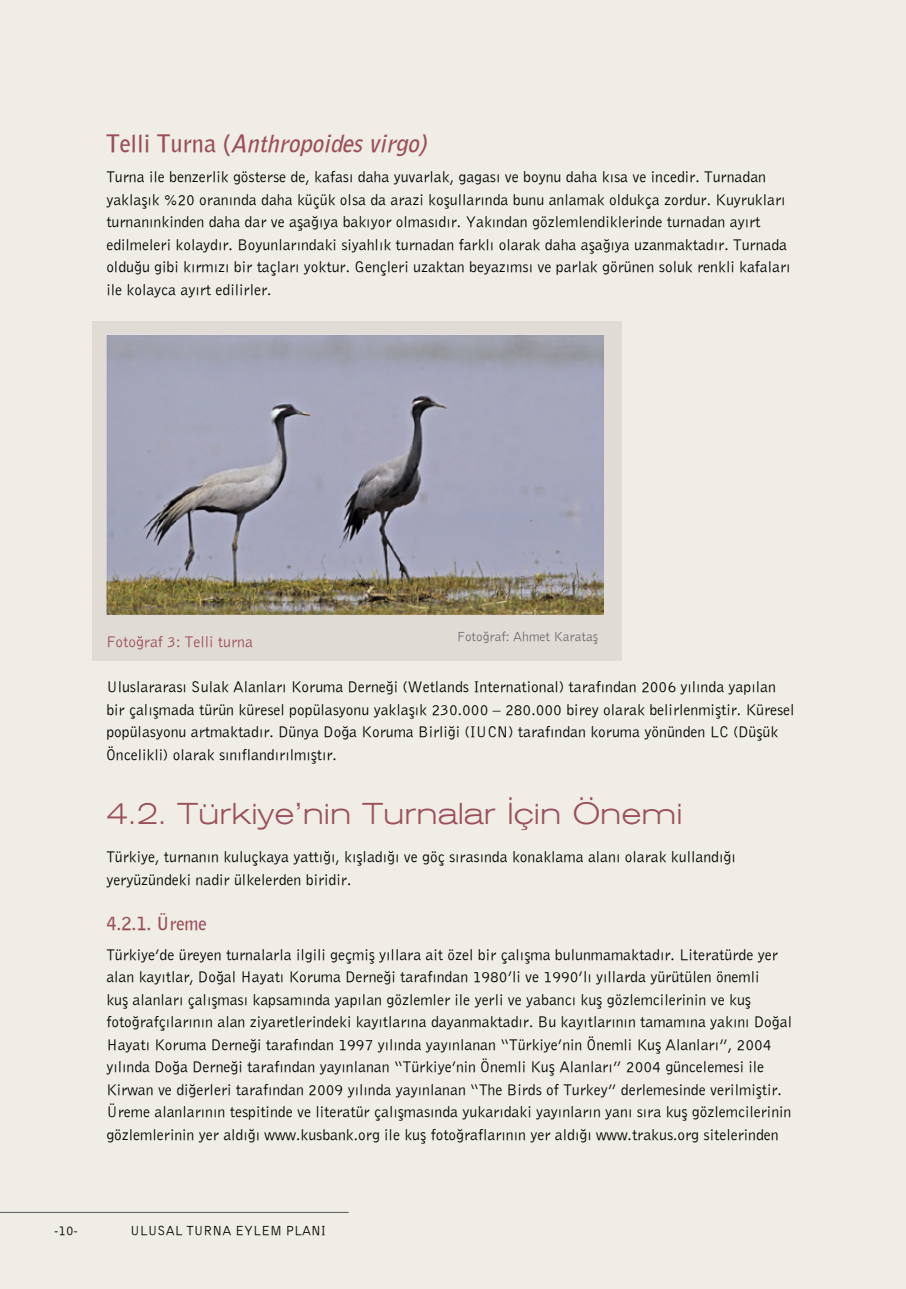
<style>
.page{position:relative;width:906px;height:1289px;background:#fff}
.page>*{position:absolute;margin:0;border:0;box-sizing:border-box;transform-origin:0 0}
.t1{font:30px "AG4 ex";color:#9b4f59}
.t2{font:24px "Bell Gothic BT Bold Elekt Italic Ti";color:#9b4f59}
.t3{font:18px "Bell Gothic BT Bold Ti";color:#9b4f59}
.t4{font:15.75px/22.5px "Bell Gothic BT Roman Ti";color:#000}
.t5{font:15.75px "Bell Gothic BT Roman Ti";color:#9b4f59}
.t6{font:13.5px "Bell Gothic BT Roman Ti";color:#000}
.t7{font:13.5px "Bell Gothic BT Roman Ti";color:#6d6e71}
.s1{font-family:"Bell Gothic BT Bold Ti"}
</style>
<div class="page">
<div style="left:0;top:0;width:906px;height:1288px;background:#efede5"></div>
<div style="left:92px;top:321px;width:530px;height:339px;background:#e1dbd5"></div>
<img style="left:106px;top:334px;width:497px;height:280px">
<hr style="left:0;top:1211px;width:349px;height:1px;background:#58595b">
<h2 class="t2" style="left:106px;top:128px;width:322px"><span class="s1">Telli Turna (</span>Anthropoides virgo)</h2>
<p class="t4" style="left:106px;top:165px;width:686px">Turna ile benzerlik gösterse de, kafası daha yuvarlak, gagası ve boynu daha kısa ve incedir. Turnadan yaklaşık %20 oranında daha küçük olsa da arazi koşullarında bunu anlamak oldukça zordur. Kuyrukları turnanınkinden daha dar ve aşağıya bakıyor olmasıdır. Yakından gözlemlendiklerinde turnadan ayırt edilmeleri kolaydır. Boyunlarındaki siyahlık turnadan farklı olarak daha aşağıya uzanmaktadır. Turnada olduğu gibi kırmızı bir taçları yoktur. Gençleri uzaktan beyazımsı ve parlak görünen soluk renkli kafaları ile kolayca ayırt edilirler.</p>
<p class="t7" style="left:457px;top:628px;width:142px">Fotoğraf: Ahmet Karataş</p>
<p class="t5" style="left:106px;top:632px;width:148px">Fotoğraf 3: Telli turna</p>
<p class="t4" style="left:106px;top:675px;width:690px">Uluslararası Sulak Alanları Koruma Derneği (Wetlands International) tarafından 2006 yılında yapılan bir çalışmada türün küresel popülasyonu yaklaşık 230.000 – 280.000 birey olarak belirlenmiştir. Küresel popülasyonu artmaktadır. Dünya Doğa Koruma Birliği (IUCN) tarafından koruma yönünden LC (Düşük Öncelikli) olarak sınıflandırılmıştır.</p>
<h1 class="t1" style="left:106px;top:796px;width:578px">4.2. Türkiye’nin Turnalar İçin Önemi</h1>
<p class="t4" style="left:106px;top:845px;width:631px">Türkiye, turnanın kuluçkaya yattığı, kışladığı ve göç sırasında konaklama alanı olarak kullandığı yeryüzündeki nadir ülkelerden biridir.</p>
<p class="t3" style="left:106px;top:911px;width:102px">4.2.1. Üreme</p>
<p class="t4" style="left:106px;top:942px;width:687px">Türkiye’de üreyen turnalarla ilgili geçmiş yıllara ait özel bir çalışma bulunmamaktadır. Literatürde yer alan kayıtlar, Doğal Hayatı Koruma Derneği tarafından 1980’li ve 1990’lı yıllarda yürütülen önemli<br>kuş alanları çalışması kapsamında yapılan gözlemler ile yerli ve yabancı kuş gözlemcilerinin ve kuş fotoğrafçılarının alan ziyaretlerindeki kayıtlarına dayanmaktadır. Bu kayıtlarının tamamına yakını Doğal Hayatı Koruma Derneği tarafından 1997 yılında yayınlanan “Türkiye’nin Önemli Kuş Alanları”, 2004 yılında Doğa Derneği tarafından yayınlanan “Türkiye’nin Önemli Kuş Alanları” 2004 güncelemesi ile Kirwan ve diğerleri tarafından 2009 yılında yayınlanan “The Birds of Turkey” derlemesinde verilmiştir.<br>Üreme alanlarının tespitinde ve literatür çalışmasında yukarıdaki yayınların yanı sıra kuş gözlemcilerinin gözlemlerinin yer aldığı www.kusbank.org ile kuş fotoğraflarının yer aldığı www.trakus.org sitelerinden</p>
<p class="t6" style="left:54px;top:1221px;width:26px">-10-</p>
<p class="t6" style="left:130px;top:1221px;width:198px">ULUSAL TURNA EYLEM PLANI</p>
</div>
